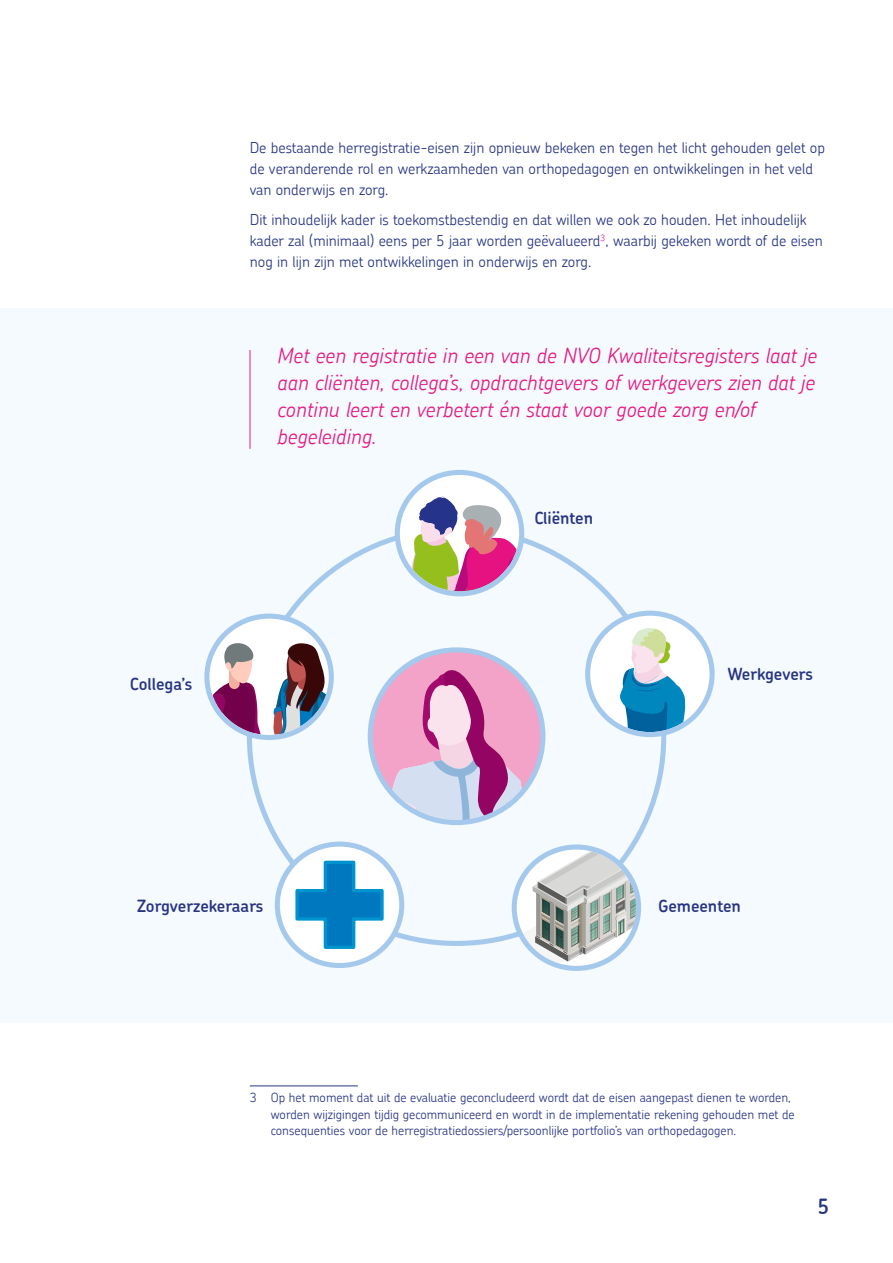
<style>
.page{position:relative;width:893px;height:1263px;background:#fff}
.page>*{position:absolute;margin:0;border:0;box-sizing:border-box;transform-origin:0 0}
.Citaat{font:italic 300 21px/27px "Chevin";color:#e71a84}
.t1{font:600 21px "Chevin";color:#283583}
.Body{font:600 16.8px "Chevin";color:#283583}
.Body-2{font:300 15px/21px "Chevin";color:#283583}
.Voetnoot{font:300 12.75px/16.5px "Chevin";color:#283583}
</style>
<div class="page">
<div style="left:0;top:309px;width:893px;height:714px;background:#f4fafe"></div>
<hr style="left:250px;top:350px;width:1px;height:99px;background:#e71a84">
<hr style="left:250px;top:1086px;width:108px;height:1px;background:#283583">
<svg style="left:370px;top:652px;width:173px;height:171px"></svg>
<div style="left:368px;top:647px;width:177px;height:178px;border:5px solid #a5c9ec;border-radius:50%"></div>
<div style="left:207px;top:616px;width:124px;height:121px;background:#fff;border-radius:50%"></div>
<svg style="left:273px;top:643px;width:56px;height:93px"></svg>
<svg style="left:210px;top:640px;width:51px;height:95px"></svg>
<div style="left:204px;top:613px;width:130px;height:127px;border:5px solid #a5c9ec;border-radius:50%"></div>
<svg style="left:517px;top:849px;width:119px;height:116px"></svg>
<div style="left:512px;top:844px;width:129px;height:127px;border:5px solid #a5c9ec;border-radius:50%"></div>
<div style="left:588px;top:613px;width:124px;height:122px;background:#fff;border-radius:50%"></div>
<svg style="left:620px;top:628px;width:65px;height:104px"></svg>
<div style="left:585px;top:611px;width:130px;height:126px;border:5px solid #a5c9ec;border-radius:50%"></div>
<svg style="left:277px;top:844px;width:125px;height:121px;fill:#fff"></svg>
<svg style="left:294px;top:859px;width:91px;height:91px"></svg>
<div style="left:275px;top:841px;width:129px;height:127px;border:5px solid #a5c9ec;border-radius:50%"></div>
<svg style="left:397px;top:472px;width:125px;height:122px;fill:#fff"></svg>
<svg style="left:406px;top:496px;width:113px;height:95px"></svg>
<div style="left:395px;top:470px;width:129px;height:126px;border:5px solid #a5c9ec;border-radius:50%"></div>
<p class="Body-2" style="left:250px;top:137px;width:577px">De bestaande herregistratie-eisen zijn opnieuw bekeken en tegen het licht gehouden gelet op de veranderende rol en werkzaamheden van orthopedagogen en ontwikkelingen in het veld van onderwijs en zorg.</p>
<p class="Body-2" style="left:250px;top:209px;width:574px">Dit inhoudelijk kader is toekomstbestendig en dat willen we ook zo houden. Het inhoudelijk kader zal (minimaal) eens per 5 jaar worden geëvalueerd<sup>3</sup>, waarbij gekeken wordt of de eisen nog in lijn zijn met ontwikkelingen in onderwijs en zorg.</p>
<p class="Citaat" style="left:277px;top:342px;width:541px">Met een registratie in een van de NVO Kwaliteitsregisters laat je aan cliënten, collega’s, opdrachtgevers of werkgevers zien dat je continu leert en verbetert én staat voor goede zorg en/of begeleiding.</p>
<p class="Body" style="left:130px;top:673px;width:64px">Collega’s</p>
<p class="Body" style="left:534px;top:507px;width:60px">Cliënten</p>
<p class="Body" style="left:728px;top:663px;width:87px">Werkgevers</p>
<p class="Body" style="left:137px;top:895px;width:128px">Zorgverzekeraars</p>
<p class="Body" style="left:658px;top:895px;width:84px">Gemeenten</p>
<p class="Voetnoot" style="left:271px;top:1089px;width:525px;text-indent:-21px">3 Op het moment dat uit de evaluatie geconcludeerd wordt dat de eisen aangepast dienen te worden, worden wijzigingen tijdig gecommuniceerd en wordt in de implementatie rekening gehouden met de consequenties voor de herregistratiedossiers/persoonlijke portfolio’s van orthopedagogen.</p>
<h1 class="t1" style="left:817px;top:1193px;width:13px">5</h1>
</div>
